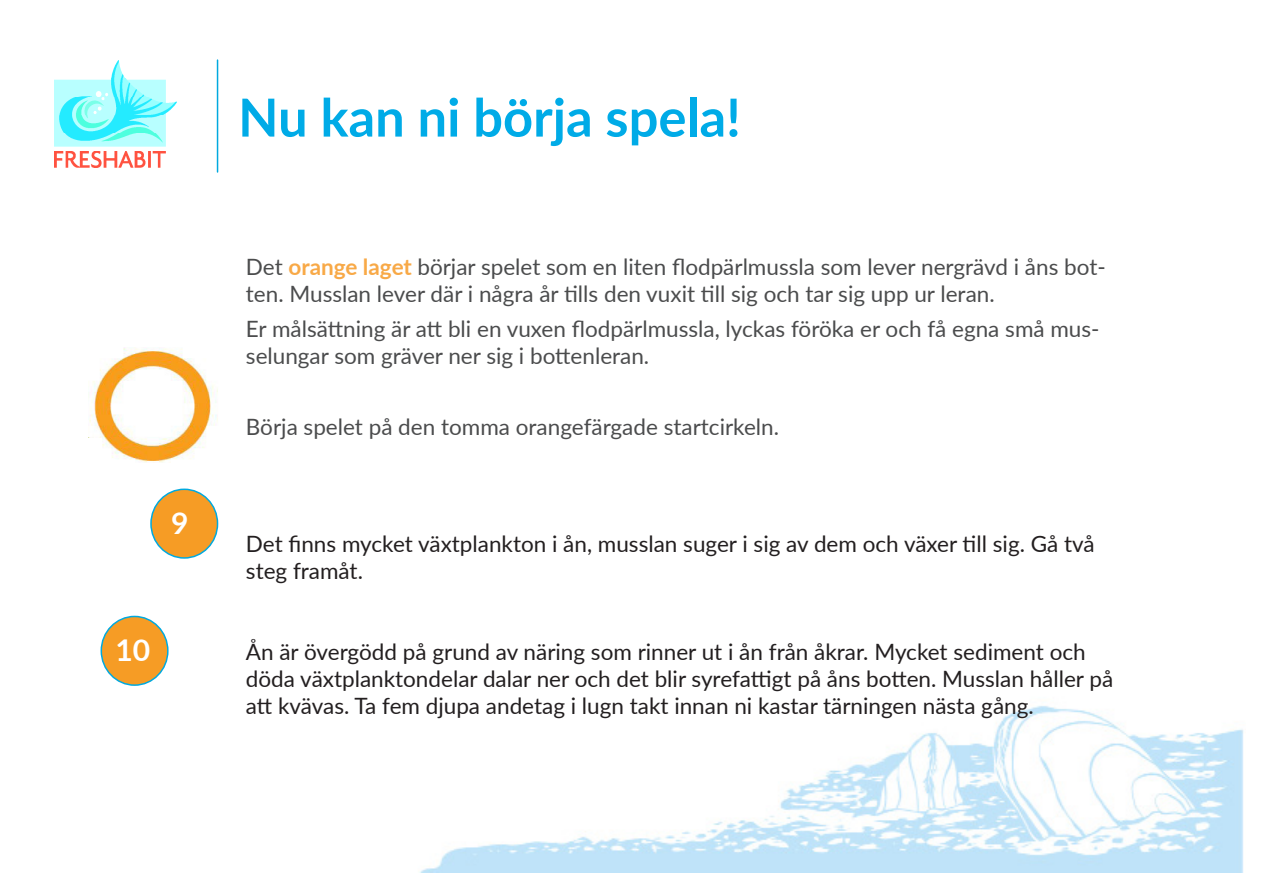
<style>
.page{position:relative;width:1263px;height:893px;background:#fff}
.page>*{position:absolute;margin:0;border:0;box-sizing:border-box;transform-origin:0 0}
.h1_blå{font:700 52.5px "Lato";color:#00abe7}
.t1{font:700 30px "Lato";color:#fff}
.h3_grå{font:22.5px/27px "Lato";color:#4b4c4d}
.ingress{font:22.5px/27px "Lato";color:#231f20}
.s1{font-weight:700;color:#f8a947}
</style>
<div class="page">
<img style="left:419px;top:705px;width:825px;height:168px">
<hr style="left:217px;top:60px;width:1px;height:112px;background:#00a9df">
<img style="left:54px;top:60px;width:123px;height:108px">
<img style="left:88px;top:347px;width:130px;height:116px">
<div style="left:63px;top:438px;width:39px;height:45px;background:#fff"></div>
<div style="left:151px;top:489px;width:67px;height:69px;background:#f69c25;border-radius:50%"></div>
<div style="left:150px;top:489px;width:68px;height:70px;border:2px solid #00a9df;border-radius:50%"></div>
<div style="left:101px;top:616px;width:67px;height:69px;background:#f69c25;border-radius:50%"></div>
<div style="left:101px;top:616px;width:68px;height:70px;border:2px solid #00a9df;border-radius:50%"></div>
<p class="t1" style="left:171px;top:501px;width:19px">9</p>
<p class="t1" style="left:115px;top:628px;width:36px">10</p>
<p class="h1_blå" style="left:238px;top:79px;width:504px">Nu kan ni börja spela!</p>
<p class="h3_grå" style="left:246px;top:252px;width:861px">Det <span class="s1">orange laget</span> börjar spelet som en liten flodpärlmussla som lever nergrävd i åns bot&shy;ten. Musslan lever där i några år tills den vuxit till sig och tar sig upp ur leran.</p>
<p class="h3_grå" style="left:246px;top:315px;width:855px">Er målsättning är att bli en vuxen flodpärlmussla, lyckas föröka er och få egna små mus&shy;selungar som gräver ner sig i bottenleran.</p>
<p class="h3_grå" style="left:246px;top:413px;width:535px">Börja spelet på den tomma orangefärgade startcirkeln.</p>
<p class="ingress" style="left:246px;top:529px;width:850px">Det finns mycket växtplankton i ån, musslan suger i sig av dem och växer till sig. Gå två steg framåt.</p>
<p class="ingress" style="left:246px;top:637px;width:869px">Ån är övergödd på grund av näring som rinner ut i ån från åkrar. Mycket sediment och döda växtplanktondelar dalar ner och det blir syrefattigt på åns botten. Musslan håller på att kvävas. Ta fem djupa andetag i lugn takt innan ni kastar tärningen nästa gång.</p>
</div>
